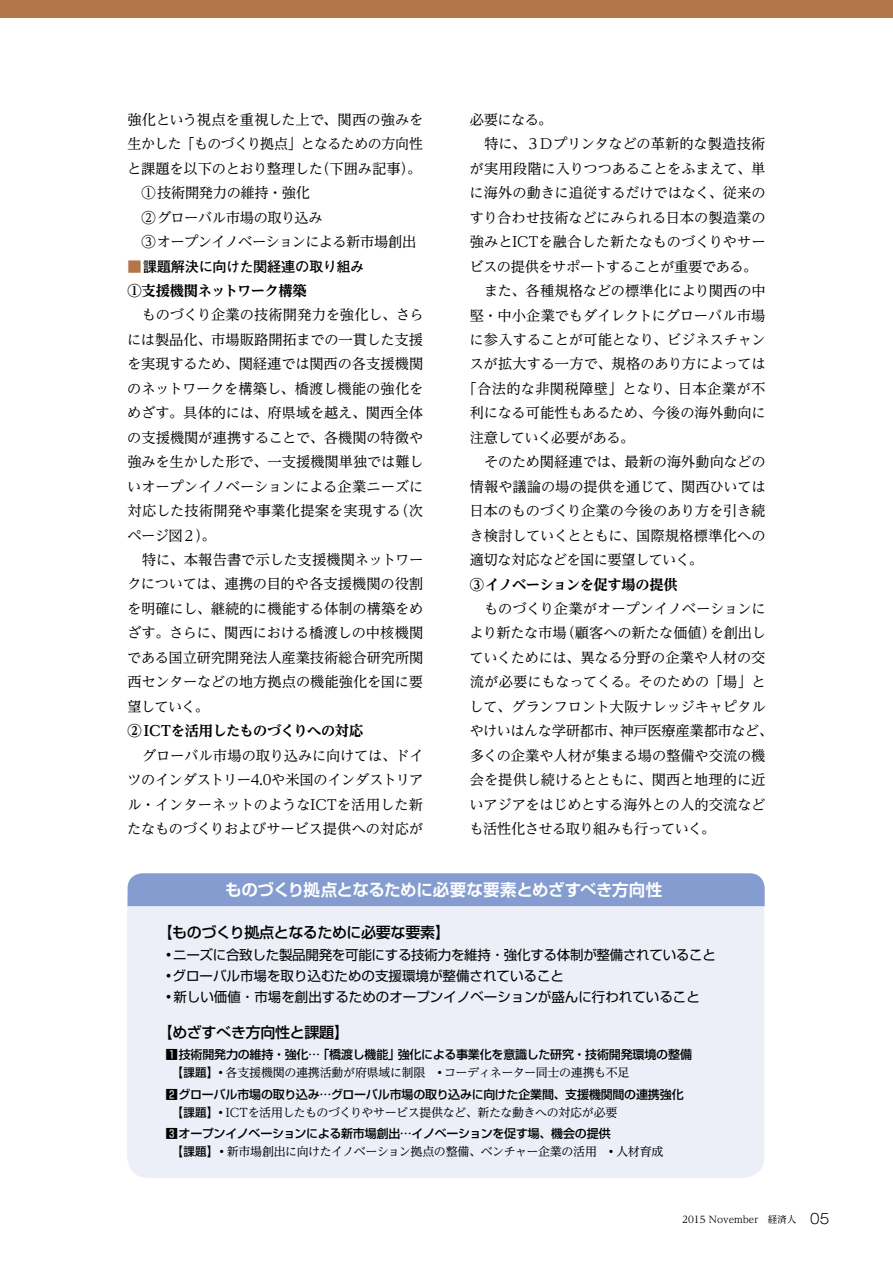
<style>
.page{position:relative;width:893px;height:1263px;background:#fff}
.page>*{position:absolute;margin:0;border:0;box-sizing:border-box;transform-origin:0 0}
.t1{font:700 16.5px "Shin Go Pro De";letter-spacing:-.025em;color:#fff}
.t2{font:500 15px "Shin Go Pro";letter-spacing:-.025em;color:#000}
.t3{font:14.25px/24.5px "UD Reimin Pro";letter-spacing:-.01em;color:#000}
.t4{font:700 expanded 14.25px "UD Reimin Pro";letter-spacing:-.03em;color:#000}
.t5{font:14.25px "UD Reimin Pro";letter-spacing:-.04em;color:#000}
.t6{font:14.25px "UD Reimin Pro";letter-spacing:-.045em;color:#000}
.t7{font:14.25px "UD Reimin Pro";letter-spacing:.025em;color:#000}
.t8{font:700 14.25px "Futo Go B101 Pro";letter-spacing:-.025em;color:#000}
.t9{font:14.25px "UD Reimin Pro";letter-spacing:-.035em;color:#000}
.t10{font:13.5px "Shin Go Pro";color:#000}
.t11{font:13.5px "Shin Go Pro";letter-spacing:-.02em;color:#000}
.t12{font:500 12px "Shin Go Pro";letter-spacing:-.02em;color:#000}
.t13{font:12px "UD Reimin Pro";letter-spacing:-.03em;color:#000}
.t14{font:9.6px "UD Reimin Pro";color:#000}
.s1{color:#b37649}
.s2{font-family:"Futo Go B101 Pro";font-weight:700}
.s3{font-family:"Gothic MB101 Pro";font-weight:300;font-size:13.8px}
</style>
<div class="page">
<div style="left:0;top:0;width:893px;height:17px;background:#b37649"></div>
<div style="left:127px;top:880px;width:637px;height:298px;background:#eceef8;border-radius:21px"></div>
<div style="left:128px;top:873px;width:637px;height:33px;background:#849cd0"></div>
<p class="t3" style="left:127px;top:107px;width:298px">強化という視点を重視した上で、関西の強みを</p>
<p class="t5" style="left:127px;top:132px;width:297px">生かした「ものづくり拠点」となるための方向性</p>
<p class="t3" style="left:127px;top:156px;width:296px">と課題を以下のとおり整理した（下囲み記事）。</p>
<p class="t3" style="left:142px;top:180px;width:170px">①技術開発力の維持・強化</p>
<p class="t3" style="left:142px;top:205px;width:183px">②グローバル市場の取り込み</p>
<p class="t6" style="left:142px;top:230px;width:276px">③オープンイノベーションによる新市場創出</p>
<p class="t8" style="left:127px;top:255px;width:239px"><span class="s1">■</span>課題解決に向けた関経連の取り組み</p>
<p class="t4" style="left:127px;top:279px;width:181px">①支援機関ネットワーク構築</p>
<p class="t3" style="left:127px;top:302px;width:298px">　ものづくり企業の技術開発力を強化し、さらには製品化、市場販路開拓までの一貫した支援を実現するため、関経連では関西の各支援機関のネットワークを構築し、橋渡し機能の強化をめざす。具体的には、府県域を越え、関西全体の支援機関が連携することで、各機関の特徴や強みを生かした形で、一支援機関単独では難しいオープンイノベーションによる企業ニーズに対応した技術開発や事業化提案を実現する（次ページ図２）。<br>　特に、本報告書で示した支援機関ネットワークについては、連携の目的や各支援機関の役割を明確にし、継続的に機能する体制の構築をめざす。さらに、関西における橋渡しの中核機関である国立研究開発法人産業技術総合研究所関西センターなどの地方拠点の機能強化を国に要望していく。</p>
<p class="t4" style="left:128px;top:719px;width:237px">② ICTを活用したものづくりへの対応</p>
<p class="t3" style="left:127px;top:743px;width:298px;text-align:justify">　グローバル市場の取り込みに向けては、ドイツのインダストリー4.0や米国のインダストリアル・インターネットのようなICTを活用した新たなものづくりおよびサービス提供への対応が</p>
<p class="t3" style="left:470px;top:107px;width:84px">必要になる。</p>
<p class="t3" style="left:470px;top:131px;width:297px">　特に、３Ｄプリンタなどの革新的な製造技術</p>
<p class="t3" style="left:470px;top:156px;width:297px">が実用段階に入りつつあることをふまえて、単</p>
<p class="t3" style="left:469px;top:180px;width:298px">に海外の動きに追従するだけではなく、従来の</p>
<p class="t3" style="left:470px;top:205px;width:298px">すり合わせ技術などにみられる日本の製造業の</p>
<p class="t3" style="left:470px;top:229px;width:297px">強みとICTを融合した新たなものづくりやサー</p>
<p class="t5" style="left:469px;top:255px;width:289px">ビスの提供をサポートすることが重要である。</p>
<p class="t3" style="left:470px;top:278px;width:297px">　また、各種規格などの標準化により関西の中</p>
<p class="t3" style="left:470px;top:302px;width:297px">堅・中小企業でもダイレクトにグローバル市場</p>
<p class="t3" style="left:469px;top:327px;width:298px">に参入することが可能となり、ビジネスチャン</p>
<p class="t3" style="left:470px;top:351px;width:298px">スが拡大する一方で、規格のあり方によっては</p>
<p class="t7" style="left:462px;top:377px;width:305px">「合法的な非関税障壁」となり、日本企業が不</p>
<p class="t3" style="left:470px;top:400px;width:297px">利になる可能性もあるため、今後の海外動向に</p>
<p class="t6" style="left:470px;top:426px;width:166px">注意していく必要がある。</p>
<p class="t3" style="left:470px;top:449px;width:297px">　そのため関経連では、最新の海外動向などの</p>
<p class="t3" style="left:470px;top:474px;width:297px">情報や議論の場の提供を通じて、関西ひいては</p>
<p class="t3" style="left:469px;top:498px;width:298px">日本のものづくり企業の今後のあり方を引き続</p>
<p class="t3" style="left:469px;top:523px;width:298px">き検討していくとともに、国際規格標準化への</p>
<p class="t9" style="left:470px;top:548px;width:235px">適切な対応などを国に要望していく。</p>
<p class="t4" style="left:470px;top:572px;width:209px">③イノベーションを促す場の提供</p>
<p class="t3" style="left:469px;top:596px;width:305px">　ものづくり企業がオープンイノベーションにより新たな市場（顧客への新たな価値）を創出していくためには、異なる分野の企業や人材の交流が必要にもなってくる。そのための「場」として、グランフロント大阪ナレッジキャピタルやけいはんな学研都市、神戸医療産業都市など、多くの企業や人材が集まる場の整備や交流の機会を提供し続けるとともに、関西と地理的に近いアジアをはじめとする海外との人的交流なども活性化させる取り組みも行っていく。</p>
<p class="t1" style="left:225px;top:876px;width:439px">ものづくり拠点となるために必要な要素とめざすべき方向性</p>
<p class="t2" style="left:158px;top:919px;width:294px">【ものづくり拠点となるために必要な要素】</p>
<p class="t11" style="left:166px;top:944px;width:552px">•ニーズに合致した製品開発を可能にする技術力を維持・強化する体制が整備されていること</p>
<p class="t10" style="left:166px;top:965px;width:400px">•グローバル市場を取り込むための支援環境が整備されていること</p>
<p class="t10" style="left:166px;top:986px;width:536px">•新しい価値・市場を創出するためのオープンイノベーションが盛んに行われていること</p>
<p class="t2" style="left:158px;top:1020px;width:193px">【めざすべき方向性と課題】</p>
<p class="t12" style="left:166px;top:1045px;width:528px">1技術開発力の維持・強化…「橋渡し機能」強化による事業化を意識した研究・技術開発環境の整備</p>
<p class="t13" style="left:166px;top:1063px;width:465px"><span class="s2">　【課題】</span>• 各支援機関の連携活動が府県域に制限　• コーディネーター同士の連携も不足</p>
<p class="t12" style="left:166px;top:1084px;width:520px">2グローバル市場の取り込み…グローバル市場の取り込みに向けた企業間、支援機関間の連携強化</p>
<p class="t13" style="left:166px;top:1102px;width:453px"><span class="s2">　【課題】</span>• ICTを活用したものづくりやサービス提供など、新たな動きへの対応が必要</p>
<p class="t12" style="left:166px;top:1123px;width:447px">3オープンイノベーションによる新市場創出…イノベーションを促す場、機会の提供</p>
<p class="t13" style="left:166px;top:1141px;width:499px"><span class="s2">　【課題】</span>• 新市場創出に向けたイノベーション拠点の整備、ベンチャー企業の活用　• 人材育成</p>
<p class="t14" style="left:682px;top:1211px;width:148px">2015 November　経済人 <span class="s3">05</span></p>
</div>
